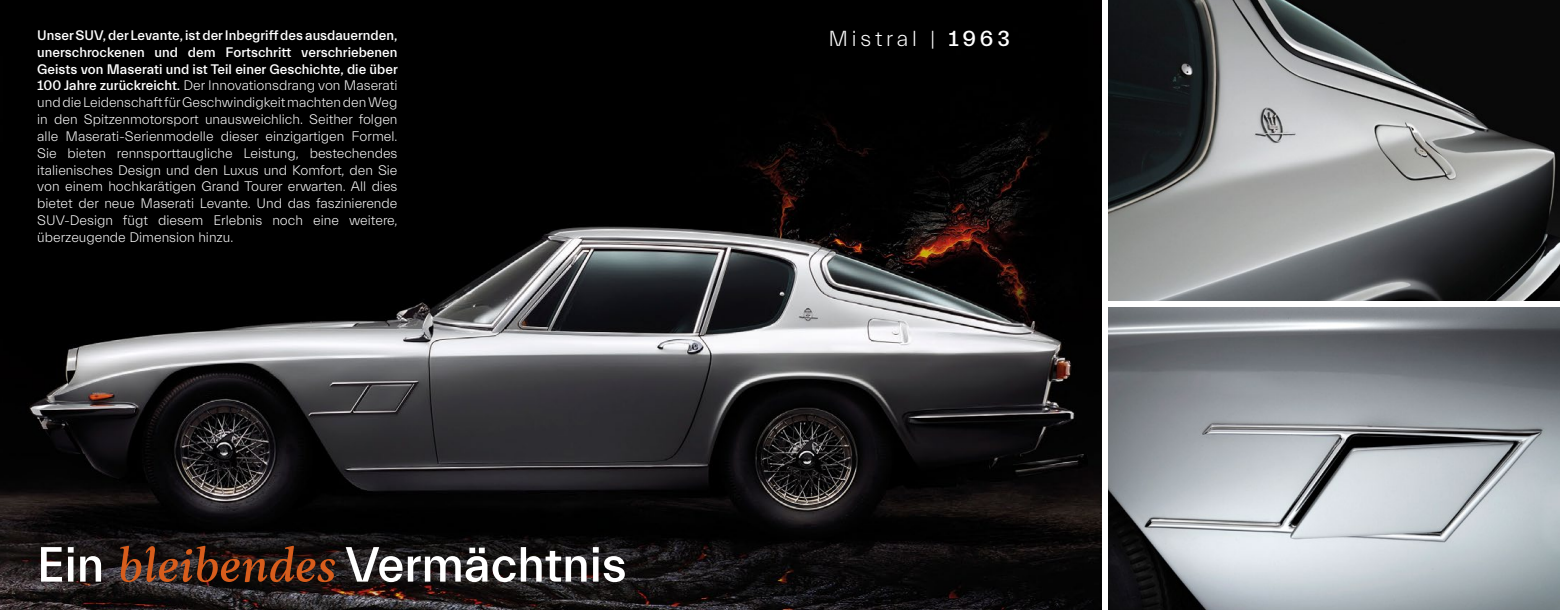
<style>
.page{position:relative;width:1560px;height:610px;background:#fff}
.page>*{position:absolute;margin:0;border:0;box-sizing:border-box;transform-origin:0 0}
.t1{font:500 50px "Everett";color:#fff}
.t2{font:300 22px "Everett";letter-spacing:.175em;color:#fff}
.t3{font:300 14px/16.8px "Everett";color:#fff;text-align:justify}
.s1{font-weight:500}
.s2{font-family:"Anko";font-style:italic;color:#d85d1c}
</style>
<div class="page">
<img style="left:0;top:0;width:1101px;height:609px">
<img style="left:1108px;top:307px;width:451px;height:302px">
<img style="left:1108px;top:0;width:451px;height:300px">
<p class="t3" style="left:37px;top:27px;width:362px"><span class="s1">Unser SUV, der Levante, ist der Inbegriff des ausdauernden, unerschrockenen und dem Fortschritt verschriebenen Geists von Maserati und ist Teil einer Geschichte, die über 100 Jahre zurückreicht.</span> Der Innovationsdrang von Maserati und die Leidenschaft für Geschwindigkeit machten den Weg in den Spitzenmotorsport unausweichlich. Seither folgen alle Maserati-Serienmodelle dieser einzigartigen Formel.<br>Sie bieten rennsporttaugliche Leistung, bestechendes italienisches Design und den Luxus und Komfort, den Sie von einem hochkarätigen Grand Tourer erwarten. All dies bietet der neue Maserati Levante. Und das faszinierende SUV-Design fügt diesem Erlebnis noch eine weitere, überzeugende Dimension hinzu.</p>
<h1 class="t1" style="left:37px;top:537px;width:591px">Ein <span class="s2">bleibendes</span> Vermächtnis</h1>
<h2 class="t2" style="left:828px;top:27px;width:183px">Mistral | <span class="s1">1963</span></h2>
</div>
